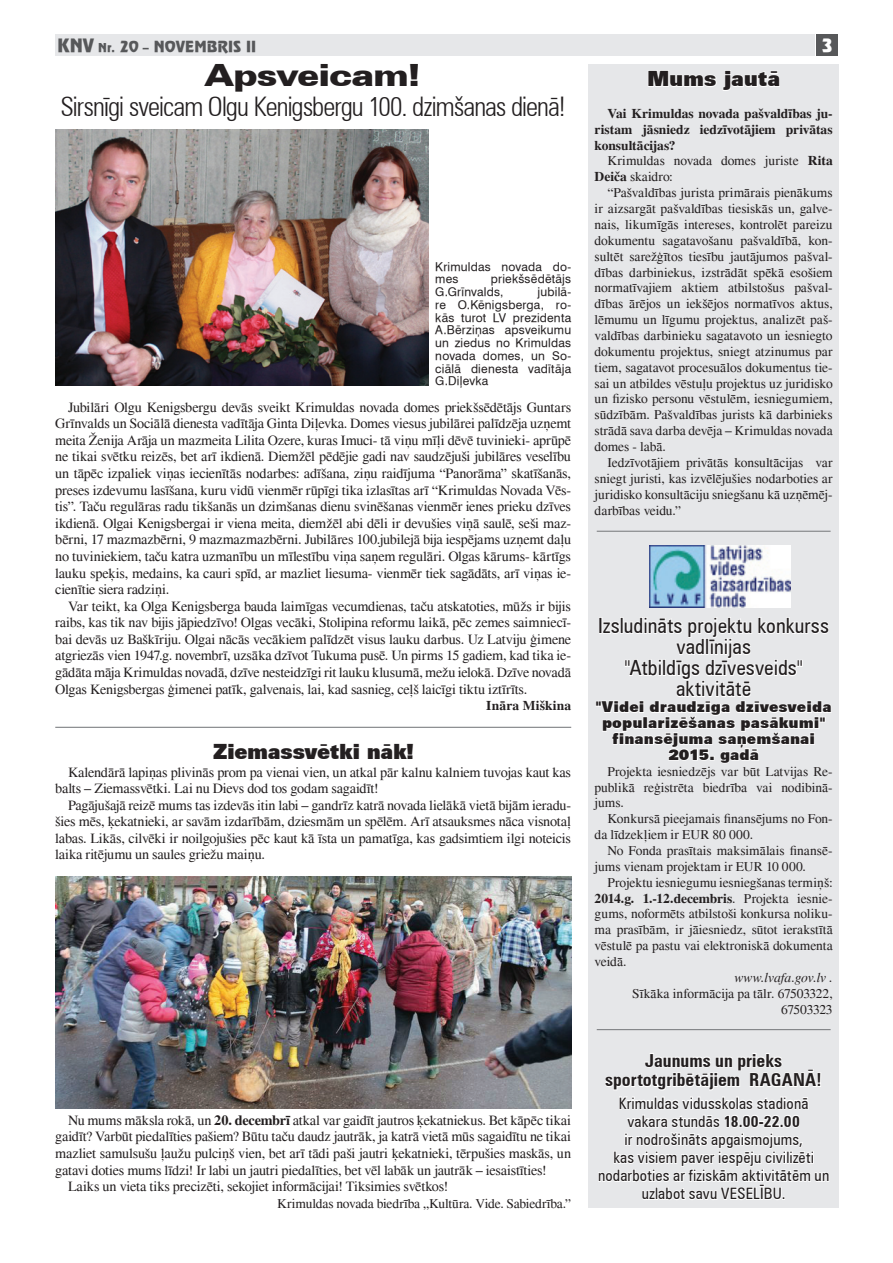
<style>
.page{position:relative;width:893px;height:1263px;background:#fff}
.page>*{position:absolute;margin:0;border:0;box-sizing:border-box;transform-origin:0 0}
.t1{font:900 expanded 30px "Zurich TL";letter-spacing:-.005em;color:#231f20}
.t2{font:300 condensed 27px "Zurich TL";letter-spacing:-.035em;color:#231f20}
.t3{font:condensed 21px/21.1px "Zurich TL";letter-spacing:.005em;color:#231f20;text-align:center}
.t4{font:900 21px "Zurich TL";letter-spacing:-.02em;color:#231f20}
.t5{font:700 condensed 18px/19.6px "Zurich TL";color:#231f20;text-align:center}
.t6{font:18px "Revue TL";color:#fff}
.t7{font:condensed 15.75px/18.1px "Zurich TL";letter-spacing:.01em;color:#231f20;text-align:center}
.t8{font:900 15px/15.9px "Zurich TL";letter-spacing:.005em;color:#231f20;text-align:center}
.t9{font:15px "Revue TL";letter-spacing:.005em;color:#57585a}
.t10{font:14.25px/16.6px "Times";letter-spacing:-.015em;color:#231f20;text-align:justify}
.t11{font:13.5px/15.9px "Times";letter-spacing:-.005em;color:#231f20;text-align:justify}
.t12{font:700 13.5px/15.9px "Times";color:#231f20;text-align:justify}
.t13{font:italic 13.5px "Times";letter-spacing:-.01em;color:#231f20}
.t14{font:12px/12.8px "Swiss 721 TL";letter-spacing:.015em;color:#231f20}
.s1{font-size:18px}
.s2{font-size:12px}
.s3{font-weight:700}
</style>
<div class="page">
<div style="left:55px;top:34px;width:759px;height:22px;background:#e6e7e9"></div>
<div style="left:816px;top:34px;width:22px;height:22px;background:#57585a"></div>
<hr style="left:55px;top:727px;width:516px;height:1px;background:#808285">
<div style="left:588px;top:64px;width:251px;height:1144px;background:#e6e7e9"></div>
<svg style="left:648px;top:70px;width:132px;height:21px"></svg>
<hr style="left:597px;top:531px;width:234px;height:1px;background:#808285">
<img style="left:650px;top:546px;width:140px;height:62px">
<svg style="left:596px;top:617px;width:236px;height:147px"></svg>
<hr style="left:597px;top:1029px;width:234px;height:1px;background:#808285">
<svg style="left:598px;top:1053px;width:231px;height:147px"></svg>
<img style="left:55px;top:876px;width:516px;height:232px">
<img style="left:55px;top:130px;width:374px;height:256px">
<svg style="left:427px;top:255px;width:2px;height:131px"></svg>
<p class="t9" style="left:57px;top:37px;width:200px"><span class="s1">KNV</span> <span class="s2">Nr.</span> 20 <span class="s2">–</span> NOVEMBRIS II</p>
<p class="t6" style="left:821px;top:34px;width:14px">3</p>
<h3 class="t4" style="left:647px;top:66px;width:135px">Mums jautā</h3>
<p class="t12" style="left:595px;top:106px;width:240px;text-indent:13px">Vai Krimuldas novada pašvaldības ju&shy;ristam jāsniedz iedzīvotājiem privātas konsultācijas?</p>
<p class="t11" style="left:595px;top:153px;width:240px;text-indent:13px">Krimuldas novada domes juriste <span class="s3">Rita<br>Deiča</span> skaidro:</p>
<p class="t11" style="left:595px;top:185px;width:240px;text-indent:13px">“Pašvaldības jurista primārais pienākums ir aizsargāt pašvaldības tiesiskās un, galve&shy;nais, likumīgās intereses, kontrolēt pareizu dokumentu sagatavošanu pašvaldībā, kon&shy;sultēt sarežģītos tiesību jautājumos pašval&shy;dības darbiniekus, izstrādāt spēkā esošiem normatīvajiem aktiem atbilstošus pašval&shy;dības ārējos un iekšējos normatīvos aktus, lēmumu un līgumu projektus, analizēt paš&shy;valdības darbinieku sagatavoto un iesniegto dokumentu projektus, sniegt atzinumus par tiem, sagatavot procesuālos dokumentus tie&shy;sai un atbildes vēstuļu projektus uz juridisko un fizisko personu vēstulēm, iesniegumiem, sūdzībām. Pašvaldības jurists kā darbinieks strādā sava darba devēja – Krimuldas novada domes - labā.</p>
<p class="t11" style="left:595px;top:454px;width:240px;text-indent:13px">Iedzīvotājiem privātās konsultācijas var sniegt juristi, kas izvēlējušies nodarboties ar juridisko konsultāciju sniegšanu kā uzņēmēj&shy;darbības veidu.”</p>
<h1 class="t1" style="left:206px;top:58px;width:216px">Apsveicam!</h1>
<h2 class="t2" style="left:60px;top:90px;width:507px">Sirsnīgi sveicam Olgu Kenigsbergu 100. dzimšanas dienā!</h2>
<p class="t14" style="left:435px;top:260px;width:137px">Krimuldas novada do&shy;mes</p>
<p class="t14" style="left:435px;top:273px;width:137px;text-indent:56px">priekšsēdētājs<br>G.Grīnvalds,</p>
<p class="t14" style="left:435px;top:285px;width:137px;text-align:justify;text-indent:102px">jubilā&shy;re O.Kēnigsberga, ro&shy;kās turot LV prezidenta A.Bērziņas apsveikumu un ziedus no Krimuldas novada domes, un So&shy;ciālā dienesta vadītāja G.Diļevka</p>
<p class="t10" style="left:55px;top:399px;width:517px;text-indent:13px">Jubilāri Olgu Kenigsbergu devās sveikt Krimuldas novada domes priekšsēdētājs Guntars Grīnvalds un Sociālā dienesta vadītāja Ginta Diļevka. Domes viesus jubilārei palīdzēja uzņemt meita Ženija Arāja un mazmeita Lilita Ozere, kuras Imuci- tā viņu mīļi dēvē tuvinieki- aprūpē ne tikai svētku reizēs, bet arī ikdienā. Diemžēl pēdējie gadi nav saudzējuši jubilāres veselību un tāpēc izpaliek viņas iecienītās nodarbes: adīšana, ziņu raidījuma “Panorāma” skatīšanās, preses izdevumu lasīšana, kuru vidū vienmēr rūpīgi tika izlasītas arī “Krimuldas Novada Vēs&shy;tis”. Taču regulāras radu tikšanās un dzimšanas dienu svinēšanas vienmēr ienes prieku dzīves ikdienā. Olgai Kenigsbergai ir viena meita, diemžēl abi dēli ir devušies viņā saulē, seši maz&shy;bērni, 17 mazmazbērni, 9 mazmazmazbērni. Jubilāres 100.jubilejā bija iespējams uzņemt daļu no tuviniekiem, taču katra uzmanību un mīlestību viņa saņem regulāri. Olgas kārums- kārtīgs lauku speķis, medains, ka cauri spīd, ar mazliet liesuma- vienmēr tiek sagādāts, arī viņas ie&shy;cienītie siera radziņi.</p>
<p class="t10" style="left:55px;top:598px;width:517px;text-indent:13px">Var teikt, ka Olga Kenigsberga bauda laimīgas vecumdienas, taču atskatoties, mūžs ir bijis raibs, kas tik nav bijis jāpiedzīvo! Olgas vecāki, Stolipina reformu laikā, pēc zemes saimniecī&shy;bai devās uz Baškīriju. Olgai nācās vecākiem palīdzēt visus lauku darbus. Uz Latviju ģimene atgriezās vien 1947.g. novembrī, uzsāka dzīvot Tukuma pusē. Un pirms 15 gadiem, kad tika ie&shy;gādāta māja Krimuldas novadā, dzīve nesteidzīgi rit lauku klusumā, mežu ielokā. Dzīve novadā Olgas Kenigsbergas ģimenei patīk, galvenais, lai, kad sasnieg, ceļš laicīgi tiktu iztīrīts.</p>
<p class="t12" style="left:486px;top:698px;width:86px">Ināra Miškina</p>
<h3 class="t3" style="left:598px;top:615px;width:232px">Izsludināts projektu konkurss vadlīnijas<br>"Atbildīgs dzīvesveids" aktivitātē</h3>
<p class="t8" style="left:596px;top:699px;width:237px">"Videi draudzīga dzīvesveida popularizēšanas pasākumi" finansējuma saņemšanai<br>2015. gadā</p>
<p class="t11" style="left:595px;top:763px;width:240px;text-indent:13px">Projekta iesniedzējs var būt Latvijas Re&shy;publikā reģistrēta biedrība vai nodibinā&shy;jums.</p>
<p class="t11" style="left:595px;top:811px;width:240px;text-indent:13px">Konkursā pieejamais finansējums no Fon&shy;da līdzekļiem ir EUR 80 000.</p>
<p class="t11" style="left:595px;top:843px;width:240px;text-indent:13px">No Fonda prasītais maksimālais finansē&shy;jums vienam projektam ir EUR 10 000.</p>
<p class="t11" style="left:595px;top:874px;width:240px;text-indent:13px">Projektu iesniegumu iesniegšanas termiņš:<br><span class="s3">2014.g. 1.-12.decembris</span>. Projekta iesnie&shy;gums, noformēts atbilstoši konkursa noliku&shy;ma prasībām, ir jāiesniedz, sūtot ierakstītā vēstulē pa pastu vai elektroniskā dokumenta veidā.</p>
<p class="t13" style="left:734px;top:970px;width:100px">www.lvafa.gov.lv .</p>
<p class="t11" style="left:632px;top:985px;width:202px;text-align:right">Sīkāka informācija pa tālr. 67503322,<br>67503323</p>
<p class="t5" style="left:605px;top:1050px;width:218px">Jaunums un prieks sportotgribētājiem RAGANĀ!</p>
<p class="t7" style="left:598px;top:1094px;width:233px">Krimuldas vidusskolas stadionā vakara stundās <span class="s3">18.00-22.00<br></span>ir nodrošināts apgaismojums,<br>kas visiem paver iespēju civilizēti nodarboties ar fiziskām aktivitātēm un uzlabot savu VESELĪBU.</p>
<h3 class="t4" style="left:213px;top:739px;width:203px">Ziemassvētki nāk!</h3>
<p class="t10" style="left:55px;top:763px;width:517px;text-indent:13px">Kalendārā lapiņas plivinās prom pa vienai vien, un atkal pār kalnu kalniem tuvojas kaut kas balts – Ziemassvētki. Lai nu Dievs dod tos godam sagaidīt!</p>
<p class="t10" style="left:55px;top:797px;width:517px;text-indent:13px">Pagājušajā reizē mums tas izdevās itin labi – gandrīz katrā novada lielākā vietā bijām ieradu&shy;šies mēs, ķekatnieki, ar savām izdarībām, dziesmām un spēlēm. Arī atsauksmes nāca visnotaļ labas. Likās, cilvēki ir noilgojušies pēc kaut kā īsta un pamatīga, kas gadsimtiem ilgi noteicis laika ritējumu un saules griežu maiņu.</p>
<p class="t10" style="left:68px;top:1112px;width:505px">Nu mums māksla rokā, un <span class="s3">20. decembrī</span> atkal var gaidīt jautros ķekatniekus. Bet kāpēc tikai</p>
<p class="t10" style="left:55px;top:1128px;width:517px">gaidīt? Varbūt piedalīties pašiem? Būtu taču daudz jautrāk, ja katrā vietā mūs sagaidītu ne tikai</p>
<p class="t10" style="left:55px;top:1145px;width:517px">mazliet samulsušu ļaužu pulciņš vien, bet arī tādi paši jautri ķekatnieki, tērpušies maskās, un</p>
<p class="t10" style="left:55px;top:1161px;width:493px">gatavi doties mums līdzi! Ir labi un jautri piedalīties, bet vēl labāk un jautrāk – iesaistīties!</p>
<p class="t10" style="left:68px;top:1178px;width:382px">Laiks un vieta tiks precizēti, sekojiet informācijai! Tiksimies svētkos!</p>
<p class="t11" style="left:277px;top:1195px;width:295px">Krimuldas novada biedrība „Kultūra. Vide. Sabiedrība.”</p>
</div>
